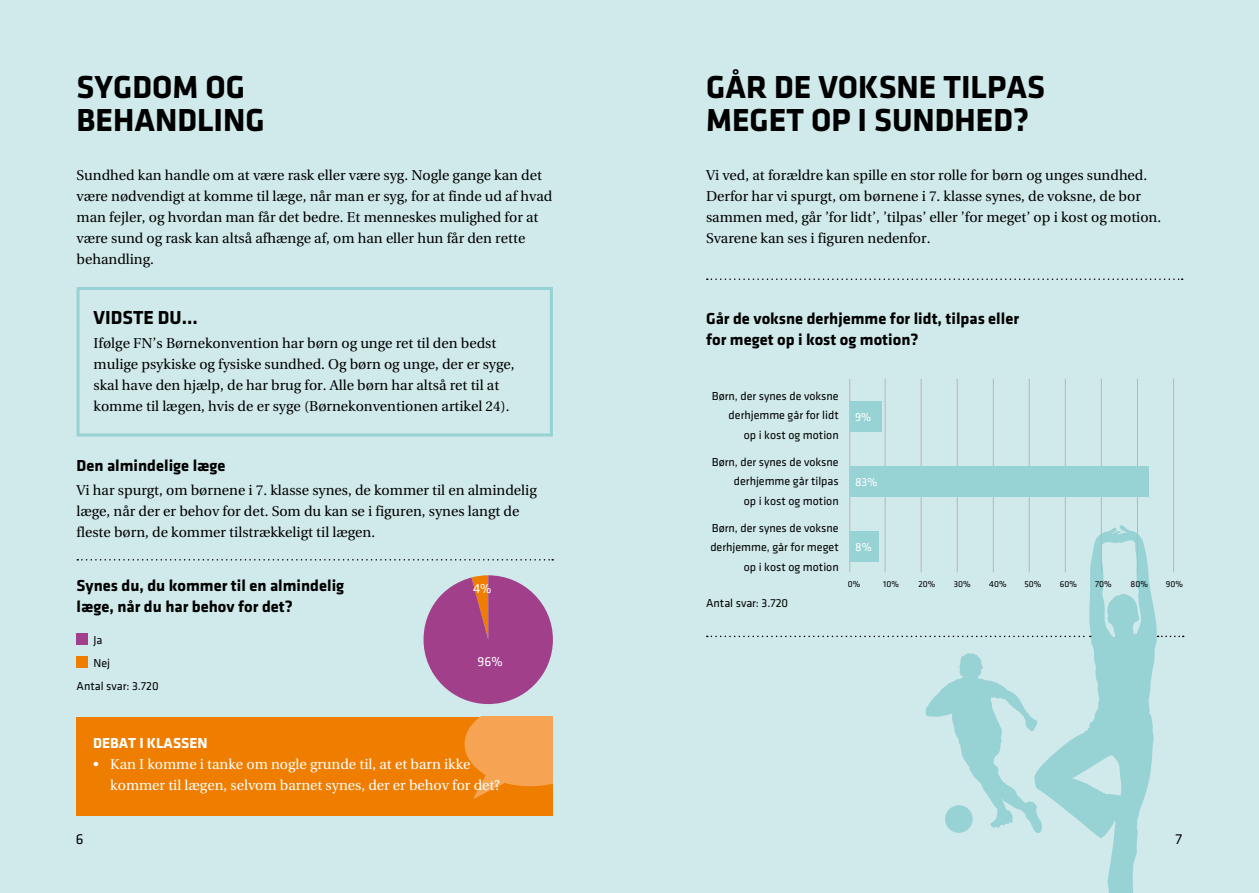
<style>
.page{position:relative;width:1259px;height:893px;background:#d0e9ea}
.page>*{position:absolute;margin:0;border:0;box-sizing:border-box;transform-origin:0 0}
.t1{font:700 33px/33px "Klavika";color:#000}
.t2{font:700 19.5px "Klavika";color:#000}
.t3{font:700 16.5px/21px "Klavika";color:#000}
.t4{font:700 15px "Klavika";color:#fff}
.t5{font:15px "Klavika";color:#000}
.t6{font:14.25px/21px "Utopia";color:#000}
.t7{font:14.25px/21px "Utopia";color:#fff}
.t8{font:13.5px "Klavika";color:#fff}
.t9{font:12px/19.5px "Klavika";color:#000;text-align:right}
.t10{font:12px "Klavika";color:#fff}
.t11{font:9px "Klavika";color:#000}
</style>
<div class="page">
<svg style="left:1037px;top:525px;width:120px;height:368px"></svg>
<div style="left:77px;top:287px;width:476px;height:149px;border:3px solid #97d2d4"></div>
<svg style="left:77px;top:559px;width:476px;height:2px"></svg>
<div style="left:77px;top:634px;width:11px;height:11px;background:#a23f8b"></div>
<div style="left:77px;top:657px;width:11px;height:11px;background:#ef7d00"></div>
<svg style="left:423px;top:575px;width:130px;height:129px"></svg>
<div style="left:77px;top:717px;width:476px;height:99px;background:#ef7d00"></div>
<svg style="left:464px;top:717px;width:89px;height:82px"></svg>
<hr style="left:849px;top:379px;width:1px;height:193px;background:#b8b7b7">
<hr style="left:884px;top:379px;width:1px;height:193px;background:#b8b7b7">
<hr style="left:921px;top:379px;width:1px;height:193px;background:#b8b7b7">
<hr style="left:957px;top:379px;width:1px;height:193px;background:#b8b7b7">
<hr style="left:993px;top:379px;width:1px;height:193px;background:#b8b7b7">
<hr style="left:1029px;top:379px;width:1px;height:193px;background:#b8b7b7">
<hr style="left:1065px;top:379px;width:1px;height:193px;background:#b8b7b7">
<hr style="left:1101px;top:379px;width:1px;height:193px;background:#b8b7b7">
<hr style="left:1137px;top:379px;width:1px;height:193px;background:#b8b7b7">
<hr style="left:1173px;top:379px;width:1px;height:193px;background:#b8b7b7">
<div style="left:850px;top:401px;width:32px;height:31px;background:#97d2d4"></div>
<div style="left:850px;top:466px;width:298px;height:31px;background:#97d2d4"></div>
<div style="left:850px;top:532px;width:28px;height:30px;background:#97d2d4"></div>
<svg style="left:707px;top:636px;width:383px;height:1px"></svg>
<svg style="left:1157px;top:636px;width:26px;height:1px"></svg>
<svg style="left:707px;top:278px;width:475px;height:2px"></svg>
<svg style="left:925px;top:653px;width:117px;height:180px"></svg>
<div style="left:945px;top:805px;width:27px;height:28px;background:#97d2d4;border-radius:50%"></div>
<h1 class="t1" style="left:77px;top:71px;width:190px">SYGDOM OG<br>BEHANDLING</h1>
<p class="t6" style="left:77px;top:165px;width:477px">Sundhed kan handle om at være rask eller være syg. Nogle gange kan det være nødvendigt at komme til læge, når man er syg, for at finde ud af hvad man fejler, og hvordan man får det bedre. Et menneskes mulighed for at være sund og rask kan altså afhænge af, om han eller hun får den rette behandling.</p>
<h2 class="t2" style="left:94px;top:307px;width:106px">VIDSTE DU…</h2>
<p class="t6" style="left:94px;top:333px;width:423px">Ifølge FN’s Børnekonvention har børn og unge ret til den bedst mulige psykiske og fysiske sundhed. Og børn og unge, der er syge, skal have den hjælp, de har brug for. Alle børn har altså ret til at komme til lægen, hvis de er syge (Børnekonventionen artikel 24).</p>
<p class="t3" style="left:77px;top:455px;width:150px">Den almindelige læge</p>
<p class="t6" style="left:77px;top:480px;width:462px">Vi har spurgt, om børnene i 7. klasse synes, de kommer til en almindelig læge, når der er behov for det. Som du kan se i figuren, synes langt de fleste børn, de kommer tilstrækkeligt til lægen.</p>
<p class="t3" style="left:77px;top:575px;width:269px">Synes du, du kommer til en almindelig læge, når du har behov for det?</p>
<p class="t8" style="left:473px;top:581px;width:20px">4%</p>
<p class="t9" style="left:94px;top:631px;width:10px">Ja</p>
<p class="t9" style="left:94px;top:653px;width:18px">Nej</p>
<p class="t9" style="left:77px;top:676px;width:84px">Antal svar: 3.720</p>
<p class="t8" style="left:477px;top:654px;width:27px">96%</p>
<p class="t4" style="left:93px;top:735px;width:116px">DEBAT I KLASSEN</p>
<p class="t7" style="left:110px;top:754px;width:391px;text-indent:-17px">• Kan I komme i tanke om nogle grunde til, at et barn ikke kommer til lægen, selvom barnet synes, der er behov for det?</p>
<h1 class="t1" style="left:706px;top:71px;width:340px">GÅR DE VOKSNE TILPAS<br>MEGET OP I SUNDHED?</h1>
<p class="t6" style="left:706px;top:165px;width:457px">Vi ved, at forældre kan spille en stor rolle for børn og unges sundhed.<br>Derfor har vi spurgt, om børnene i 7. klasse synes, de voksne, de bor sammen med, går ’for lidt’, ’tilpas’ eller ’for meget’ op i kost og motion.<br>Svarene kan ses i figuren nedenfor.</p>
<p class="t3" style="left:706px;top:308px;width:314px">Går de voksne derhjemme for lidt, tilpas eller for meget op i kost og motion?</p>
<p class="t9" style="left:712px;top:386px;width:128px">Børn, der synes de voksne derhjemme går for lidt<br>op i kost og motion</p>
<p class="t9" style="left:712px;top:452px;width:128px">Børn, der synes de voksne derhjemme går tilpas<br>op i kost og motion</p>
<p class="t9" style="left:710px;top:518px;width:130px">Børn, der synes de voksne derhjemme, går for meget op i kost og motion</p>
<p class="t9" style="left:706px;top:593px;width:84px">Antal svar: 3.720</p>
<p class="t10" style="left:855px;top:410px;width:18px">9%</p>
<p class="t10" style="left:855px;top:476px;width:24px">83%</p>
<p class="t10" style="left:855px;top:541px;width:18px">8%</p>
<p class="t11" style="left:848px;top:579px;width:14px">0%</p>
<p class="t11" style="left:883px;top:579px;width:17px">10%</p>
<p class="t11" style="left:918px;top:579px;width:18px">20%</p>
<p class="t11" style="left:954px;top:579px;width:18px">30%</p>
<p class="t11" style="left:989px;top:579px;width:19px">40%</p>
<p class="t11" style="left:1024px;top:579px;width:19px">50%</p>
<p class="t11" style="left:1059px;top:579px;width:19px">60%</p>
<p class="t11" style="left:1095px;top:579px;width:18px">70%</p>
<p class="t11" style="left:1130px;top:579px;width:19px">80%</p>
<p class="t11" style="left:1165px;top:579px;width:19px">90%</p>
<p class="t5" style="left:76px;top:831px;width:9px">6</p>
<p class="t5" style="left:1175px;top:831px;width:8px">7</p>
</div>
